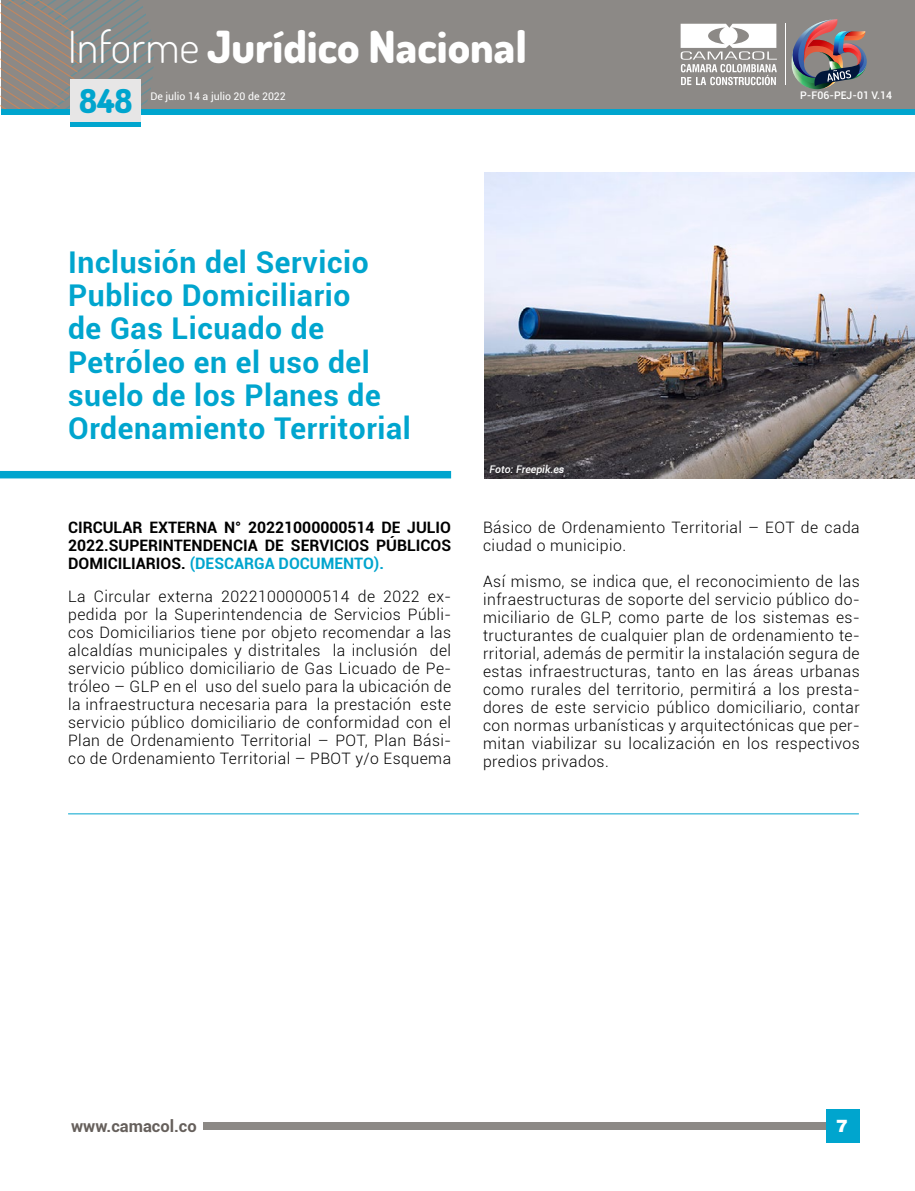
<style>
.page{position:relative;width:915px;height:1191px;background:#fff}
.page>*{position:absolute;margin:0;border:0;box-sizing:border-box;transform-origin:0 0}
.t1{font:800 44.25px "Dosis";color:#fff}
.t2{font:800 33px "Dosis";color:#00a5ce}
.t3{font:700 30px/33px "Roboto";letter-spacing:.02em;color:#00a5ce}
.t4{font:900 19.5px "Roboto";color:#fff}
.t5{font:900 19.5px "Helvetica";color:#fff}
.t6{font:700 16.5px "Roboto";color:#66605c}
.t7{font:300 15.75px/18px "Roboto";letter-spacing:.03em;color:#000;text-align:justify}
.t8{font:700 15.75px/18px "Roboto";color:#000;text-align:justify}
.t9{font:10.5px "Roboto";color:#fff}
.t10{font:500 10.5px "Roboto";color:#fff}
.t11{font:italic 500 10.5px "Roboto";color:#fff}
.s1{font-weight:300}
.s2{color:#00a5ce}
</style>
<div class="page">
<div style="left:203px;top:1122px;width:655px;height:7px;background:#8c8986"></div>
<div style="left:825px;top:1109px;width:33px;height:34px;background:#00a5ce"></div>
<div style="left:1px;top:0;width:913px;height:108px;background:#8c8986"></div>
<div style="left:1px;top:109px;width:913px;height:5px;background:#00a5ce"></div>
<svg style="left:1px;top:0;width:158px;height:109px"></svg>
<div style="left:70px;top:122px;width:70px;height:5px;background:#00a5ce"></div>
<div style="left:70px;top:79px;width:70px;height:43px;background:#e7e6e6"></div>
<img style="left:791px;top:19px;width:75px;height:70px">
<svg style="left:680px;top:24px;width:96px;height:61px"></svg>
<hr style="left:785px;top:24px;width:1px;height:61px;background:#fff">
<div style="left:0;top:471px;width:451px;height:7px;background:#00a5ce"></div>
<img style="left:484px;top:172px;width:430px;height:306px">
<hr style="left:68px;top:813px;width:790px;height:1px;background:#00a5ce">
<h1 class="t1" style="left:68px;top:18px;width:460px"><span class="s1">Informe</span> Jurídico Nacional</h1>
<h2 class="t2" style="left:79px;top:80px;width:55px">848</h2>
<p class="t9" style="left:150px;top:89px;width:137px">De julio 14 a julio 20 de 2022</p>
<h3 class="t3" style="left:68px;top:245px;width:344px">Inclusión del Servicio<br>Publico Domiciliario<br>de Gas Licuado de<br>Petróleo en el uso del suelo de los Planes de<br>Ordenamiento Territorial</h3>
<p class="t11" style="left:489px;top:462px;width:76px">Foto: Freepik.es</p>
<p class="t10" style="left:800px;top:87px;width:93px">P-F06-PEJ-01 V.14</p>
<p class="t8" style="left:68px;top:517px;width:384px">Ci rcular Externa N° 20221000000514 de j ulio 2022.Superintendencia de Servicios Públicos Domiciliarios. <span class="s2">(Descarga Documento).</span></p>
<p class="t7" style="left:68px;top:587px;width:384px">La Circular externa 20221000000514 de 2022 ex&shy;pedida por la Superintendencia de Servicios Públi&shy;cos Domiciliarios tiene por objeto recomendar a las alcaldías municipales y distritales la inclusión del servicio público domiciliario de Gas Licuado de Pe&shy;tróleo – GLP en el uso del suelo para la ubicación de la infraestructura necesaria para la prestación este servicio público domiciliario de conformidad con el Plan de Ordenamiento Territorial – POT, Plan Bási&shy;co de Ordenamiento Territorial – PBOT y/o Esquema</p>
<p class="t7" style="left:483px;top:518px;width:378px">Básico de Ordenamiento Territorial – EOT de cada ciudad o municipio.</p>
<p class="t7" style="left:483px;top:572px;width:378px">Así mismo, se indica que, el reconocimiento de las infraestructuras de soporte del servicio público do&shy;miciliario de GLP, como parte de los sistemas es&shy;tructurantes de cualquier plan de ordenamiento te&shy;rritorial, además de permitir la instalación segura de estas infraestructuras, tanto en las áreas urbanas como rurales del territorio, permitirá a los presta&shy;dores de este servicio público domiciliario, contar con normas urbanísticas y arquitectónicas que per&shy;mitan viabilizar su localización en los respectivos predios privados.</p>
<p class="t6" style="left:71px;top:1114px;width:127px">www.camacol.co</p>
<p class="t4" style="left:836px;top:1114px;width:13px">1</p>
<p class="t5" style="left:836px;top:1118px;width:13px">7</p>
</div>
